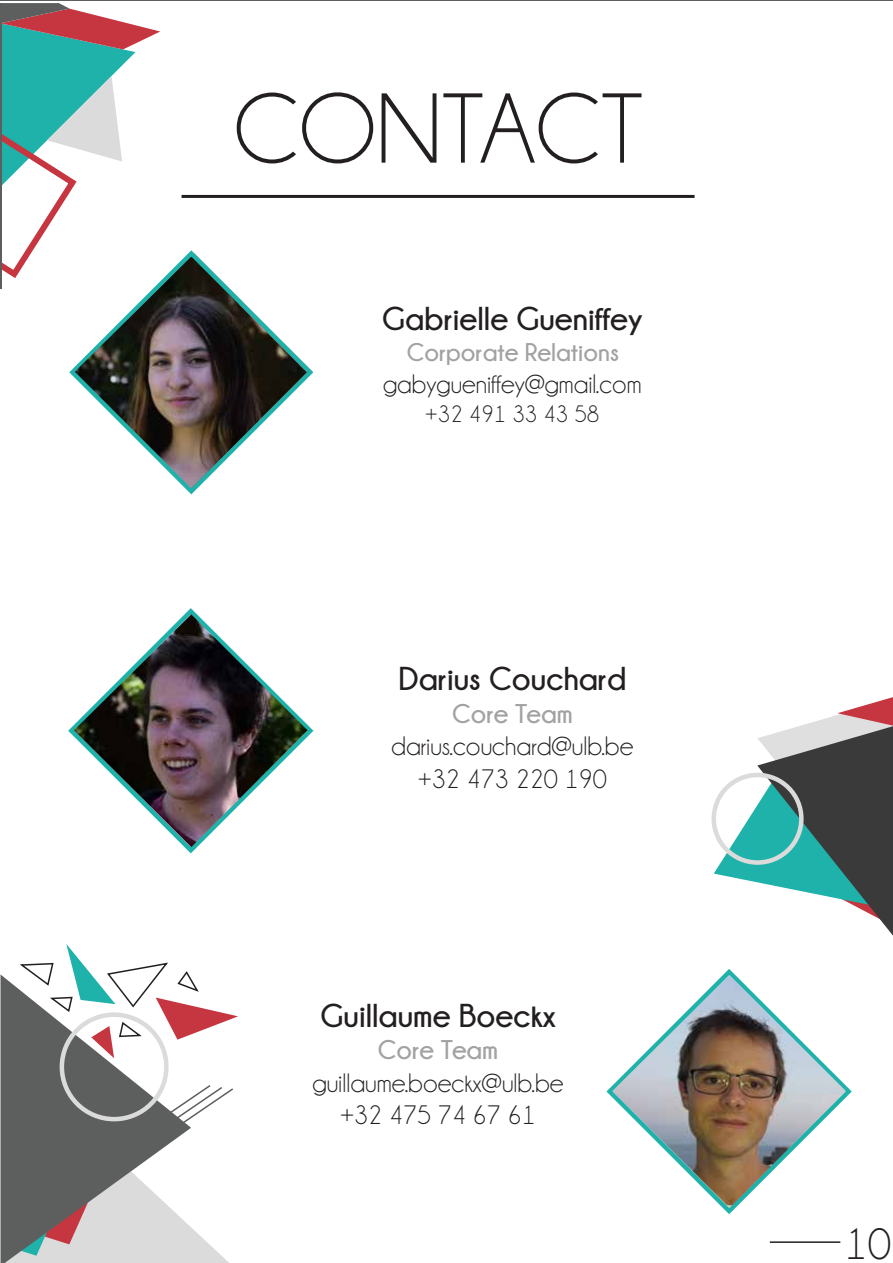
<style>
.page{position:relative;width:893px;height:1263px;background:#fff}
.page>*{position:absolute;margin:0;border:0;box-sizing:border-box;transform-origin:0 0}
.t1{font:100.35px "Champagne&Limousines";color:#231f20}
.t2{font:45px "Champagne&Limousines";color:#231f20}
.t3{font:700 33px "Champagne&Limousines";color:#231f20}
.t4{font:27px/32.4px "Champagne&Limousines";color:#231f20;text-align:center}
.t5{font:700 27px "Champagne&Limousines";color:#a3a2a2}
.t6{font:700 25.5px "Champagne&Limousines";color:#a3a2a2}
.t7{font:24px "Champagne&Limousines";color:#231f20}
</style>
<div class="page">
<svg style="left:191px;top:1227px;width:38px;height:36px"></svg>
<svg style="left:0;top:974px;width:191px;height:289px;background:#929191"></svg>
<svg style="left:128px;top:1083px;width:105px;height:72px"></svg>
<div style="left:60px;top:1012px;width:109px;height:109px;border:4px solid #dcdbdb;border-radius:50%"></div>
<svg style="left:17px;top:944px;width:221px;height:114px"></svg>
<hr style="left:182px;top:195px;width:513px;height:3px;background:#231f20">
<hr style="left:770px;top:1241px;width:70px;height:2px;background:#231f20">
<svg style="left:714px;top:697px;width:179px;height:239px"></svg>
<div style="left:711px;top:773px;width:93px;height:92px;border:4px solid #dcdbdb;border-radius:50%"></div>
<svg style="left:1px;top:3px;width:159px;height:279px"></svg>
<hr style="left:0;top:3px;width:1px;height:285px;background:#5d5e5e">
<img style="left:75px;top:257px;width:232px;height:231px">
<img style="left:74px;top:614px;width:234px;height:233px">
<img style="left:612px;top:975px;width:234px;height:233px">
<hr style="left:0;top:0;width:893px;height:1px;background:#5d5e5e">
<h1 class="t1" style="left:233px;top:78px;width:411px">CONTACT</h1>
<p class="t3" style="left:382px;top:300px;width:262px">Gabrielle Gueniffey</p>
<p class="t6" style="left:407px;top:338px;width:214px">Corporate Relations</p>
<p class="t4" style="left:383px;top:368px;width:260px">gabygueniffey@gmail.com</p>
<p class="t7" style="left:425px;top:402px;width:176px">+32 491 33 43 58</p>
<p class="t3" style="left:399px;top:661px;width:229px">Darius Couchard</p>
<p class="t5" style="left:452px;top:698px;width:122px">Core Team</p>
<p class="t4" style="left:391px;top:730px;width:244px">darius.couchard@ulb.be +32 473 220 190</p>
<p class="t3" style="left:321px;top:997px;width:237px">Guillaume Boeckx</p>
<p class="t5" style="left:378px;top:1035px;width:122px">Core Team</p>
<p class="t4" style="left:312px;top:1067px;width:253px">guillaume.boeckx@ulb.be +32 475 74 67 61</p>
<h2 class="t2" style="left:844px;top:1221px;width:48px">10</h2>
</div>
